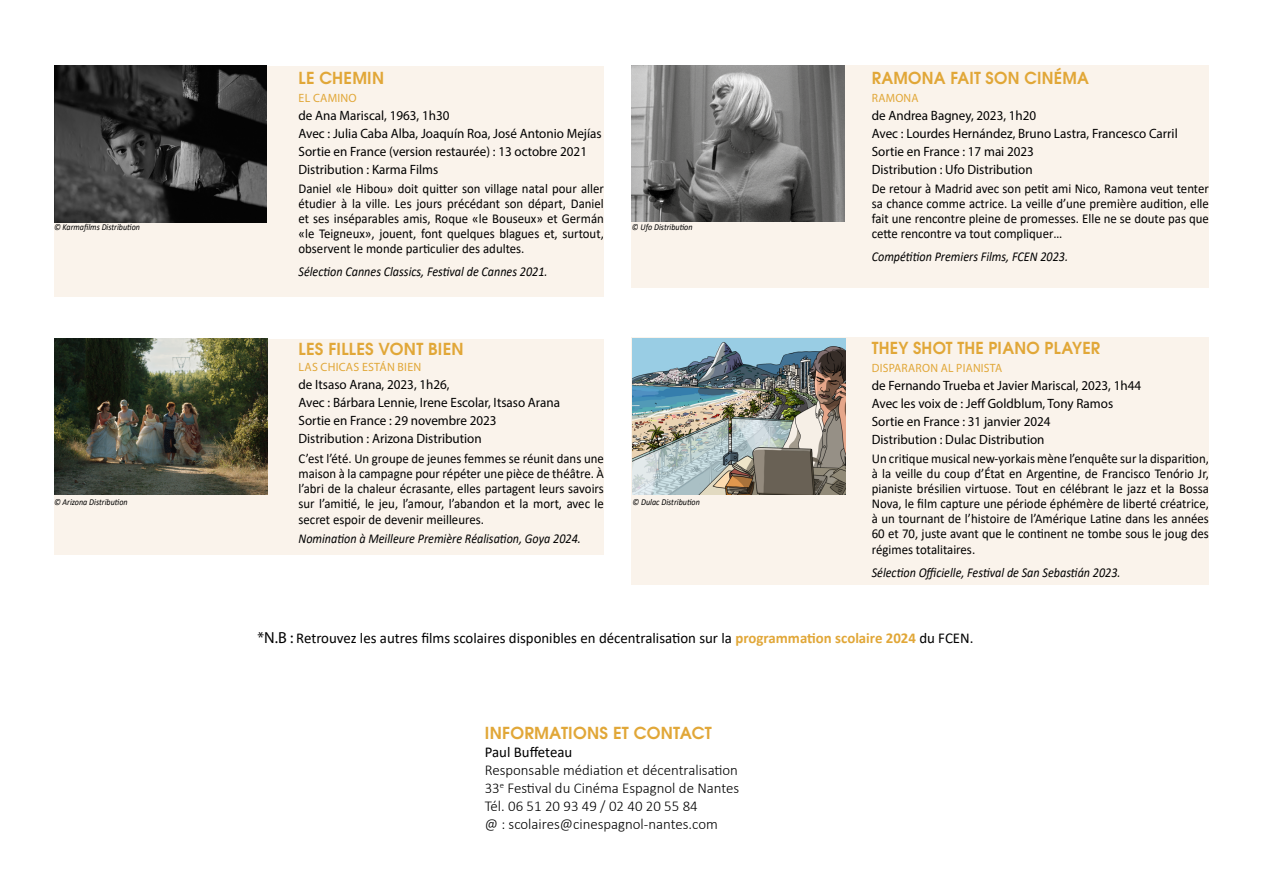
<style>
.page{position:relative;width:1263px;height:893px;background:#fff}
.page>*{position:absolute;margin:0;border:0;box-sizing:border-box;transform-origin:0 0}
.t1{font:700 16.5px "Te X Gyre Adventor";letter-spacing:.015em;color:#e1a738}
.t2{font:300 15px "Calibri";color:#000}
.t3{font:15px "Calibri";color:#000}
.t4{font:13.5px/15px "Calibri";color:#000;text-align:justify;scale:.95 1}
.t5{font:13.5px "Myriad Pro";color:#000}
.t6{font:italic 13.5px "Calibri";color:#000;scale:.9 1}
.t7{font:12px "Myriad Pro";letter-spacing:.02em;color:#e1a738}
.t8{font:italic 9px "Calibri";color:#000;scale:.9 1}
.s1{font-family:"Myriad Pro";font-size:16.05px}
.s2{font-weight:700;color:#e1a738}
</style>
<div class="page">
<div style="left:631px;top:338px;width:578px;height:247px;background:#faf3eb"></div>
<div style="left:631px;top:66px;width:578px;height:222px;background:#faf3eb"></div>
<div style="left:54px;top:339px;width:550px;height:215px;background:#faf3eb"></div>
<div style="left:54px;top:66px;width:550px;height:231px;background:#faf3eb"></div>
<img style="left:54px;top:66px;width:213px;height:156px">
<img style="left:54px;top:339px;width:214px;height:156px">
<img style="left:631px;top:66px;width:213px;height:156px">
<img style="left:632px;top:339px;width:213px;height:156px">
<p class="t8" style="left:54px;top:221px;width:97px">© Karmafilms Distribution</p>
<p class="t8" style="left:54px;top:496px;width:83px">© Arizona Distribution</p>
<p class="t1" style="left:299px;top:64px;width:87px">LE CHEMIN</p>
<p class="t7" style="left:299px;top:91px;width:60px">EL CAMINO</p>
<p class="t5" style="left:298px;top:107px;width:152px">de Ana Mariscal, 1963, 1h30</p>
<p class="t5" style="left:298px;top:125px;width:305px">Avec : Julia Caba Alba, Joaquín Roa, José Antonio Mejías</p>
<p class="t5" style="left:298px;top:143px;width:290px">Sortie en France (version restaurée) : 13 octobre 2021</p>
<p class="t5" style="left:298px;top:161px;width:141px">Distribution : Karma Films</p>
<p class="t4" style="left:298px;top:181px;width:323px">Daniel «le Hibou» doit quitter son village natal pour aller étudier à la ville. Les jours précédant son départ, Daniel et ses inséparables amis, Roque «le Bouseux» et Germán «le Teigneux», jouent, font quelques blagues et, surtout, observent le monde particulier des adultes.</p>
<p class="t6" style="left:298px;top:262px;width:278px">Sélection Cannes Classics, Festival de Cannes 2021.</p>
<p class="t1" style="left:299px;top:334px;width:167px">LES FILLES VONT BIEN</p>
<p class="t7" style="left:299px;top:360px;width:124px">LAS CHICAS ESTÁN BIEN</p>
<p class="t5" style="left:298px;top:376px;width:153px">de Itsaso Arana, 2023, 1h26,</p>
<p class="t5" style="left:298px;top:394px;width:263px">Avec : Bárbara Lennie, Irene Escolar, Itsaso Arana</p>
<p class="t5" style="left:298px;top:412px;width:200px">Sortie en France : 29 novembre 2023</p>
<p class="t5" style="left:298px;top:430px;width:185px">Distribution : Arizona Distribution</p>
<p class="t4" style="left:298px;top:450px;width:323px">C’est l’été. Un groupe de jeunes femmes se réunit dans une maison à la campagne pour répéter une pièce de théâtre. À l’abri de la chaleur écrasante, elles partagent leurs savoirs sur l’amitié, le jeu, l’amour, l’abandon et la mort, avec le secret espoir de devenir meilleures.</p>
<p class="t6" style="left:298px;top:529px;width:315px">Nomination à Meilleure Première Réalisation, Goya 2024.</p>
<p class="t8" style="left:632px;top:221px;width:69px">© Ufo Distribution</p>
<p class="t8" style="left:632px;top:496px;width:76px">© Dulac Distribution</p>
<p class="t1" style="left:872px;top:63px;width:218px">RAMONA FAIT SON CINÉMA</p>
<p class="t7" style="left:872px;top:90px;width:48px">RAMONA</p>
<p class="t5" style="left:872px;top:107px;width:166px">de Andrea Bagney, 2023, 1h20</p>
<p class="t5" style="left:872px;top:125px;width:307px">Avec : Lourdes Hernández, Bruno Lastra, Francesco Carril</p>
<p class="t5" style="left:872px;top:143px;width:164px">Sortie en France : 17 mai 2023</p>
<p class="t5" style="left:872px;top:161px;width:162px">Distribution : Ufo Distribution</p>
<p class="t4" style="left:872px;top:181px;width:356px">De retour à Madrid avec son petit ami Nico, Ramona veut tenter sa chance comme actrice. La veille d’une première audition, elle fait une rencontre pleine de promesses. Elle ne se doute pas que cette rencontre va tout compliquer…</p>
<p class="t6" style="left:872px;top:247px;width:220px">Compétition Premiers Films, FCEN 2023.</p>
<p class="t1" style="left:872px;top:334px;width:230px">THEY SHOT THE PIANO PLAYER</p>
<p class="t7" style="left:872px;top:361px;width:132px">DISPARARON AL PIANISTA</p>
<p class="t5" style="left:872px;top:377px;width:271px">de Fernando Trueba et Javier Mariscal, 2023, 1h44</p>
<p class="t5" style="left:872px;top:395px;width:243px">Avec les voix de : Jeff Goldblum, Tony Ramos</p>
<p class="t5" style="left:872px;top:413px;width:180px">Sortie en France : 31 janvier 2024</p>
<p class="t5" style="left:872px;top:431px;width:174px">Distribution : Dulac Distribution</p>
<p class="t4" style="left:872px;top:451px;width:356px">Un critique musical new-yorkais mène l’enquête sur la disparition, à la veille du coup d’État en Argentine, de Francisco Tenório Jr, pianiste brésilien virtuose. Tout en célébrant le jazz et la Bossa Nova, le film capture une période éphémère de liberté créatrice, à un tournant de l’histoire de l’Amérique Latine dans les années 60 et 70, juste avant que le continent ne tombe sous le joug des régimes totalitaires.</p>
<p class="t6" style="left:872px;top:563px;width:278px">Sélection Officielle, Festival de San Sebastián 2023.</p>
<p class="t3" style="left:258px;top:628px;width:717px"><span class="s1">*N.B :</span> Retrouvez les autres films scolaires disponibles en décentralisation sur la <span class="s2">programmation scolaire 2024</span> du FCEN.</p>
<p class="t1" style="left:485px;top:719px;width:228px">INFORMATIONS ET CONTACT</p>
<p class="t3" style="left:485px;top:742px;width:89px">Paul Buffeteau</p>
<p class="t2" style="left:485px;top:761px;width:255px">Responsable médiation et décentralisation</p>
<p class="t2" style="left:485px;top:779px;width:256px">33<sup>e</sup> Festival du Cinéma Espagnol de Nantes</p>
<p class="t2" style="left:485px;top:797px;width:214px">Tél. 06 51 20 93 49 / 02 40 20 55 84</p>
<p class="t2" style="left:485px;top:815px;width:235px">@ : scolaires@cinespagnol-nantes.com</p>
</div>
